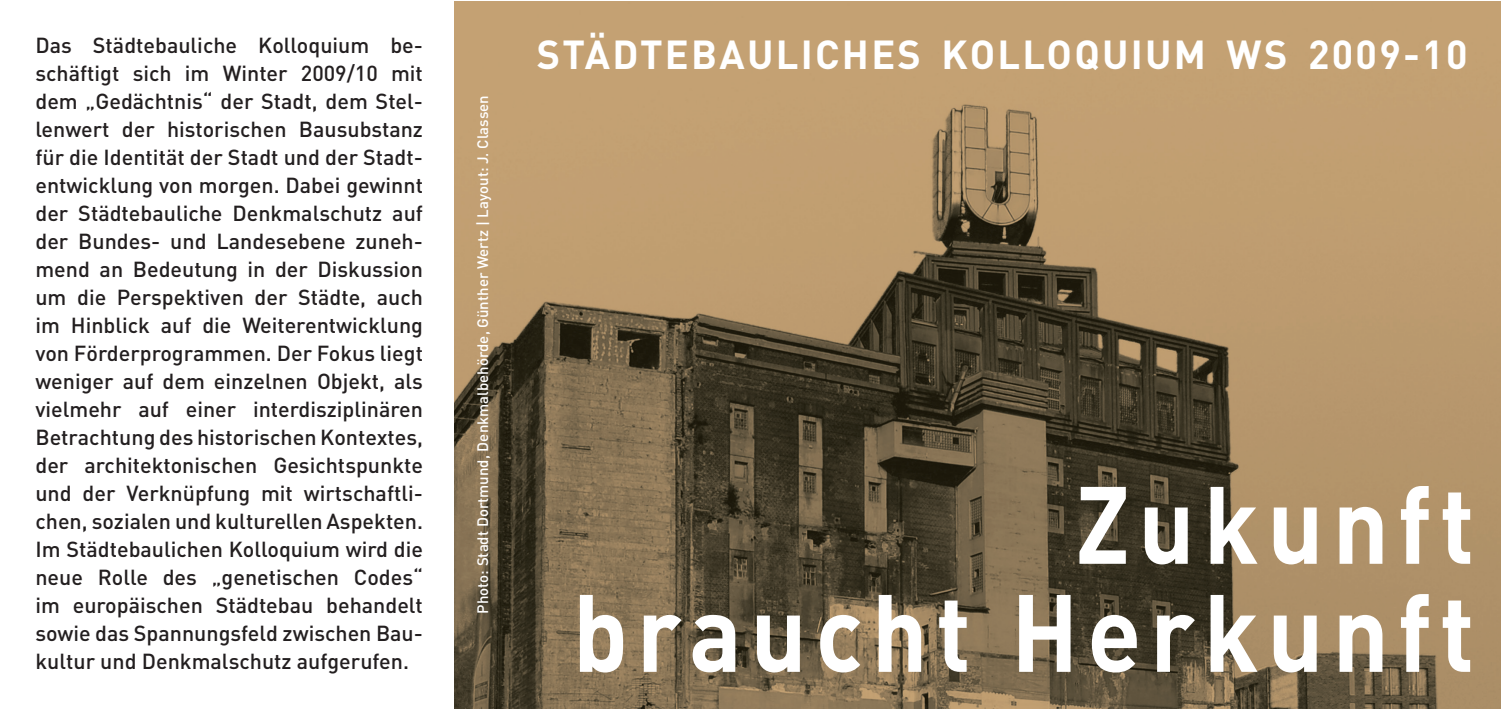
<style>
.page{position:relative;width:1503px;height:709px;background:#fff}
.page>*{position:absolute;margin:0;border:0;box-sizing:border-box;transform-origin:0 0}
.t1{font:700 108px/108px "DIN";letter-spacing:.085em;color:#fff;text-align:right;scale:.92 1}
.t2{font:700 40px "DIN";letter-spacing:.055em;color:#fff}
.t3{font:500 21.5px/28px "DIN";color:#231f20;text-align:justify}
.t4{font:500 15px "DIN";color:#fff}
</style>
<div class="page">
<img style="left:454px;top:1px;width:1046px;height:708px">
<p class="t3" style="left:35px;top:31px;width:389px">Das Städtebauliche Kolloquium be&shy;schäftigt sich im Winter 2009/10 mit dem „Gedächtnis“ der Stadt, dem Stel&shy;lenwert der historischen Bausubstanz für die Identität der Stadt und der Stadt&shy;entwicklung von morgen. Dabei gewinnt der Städtebauliche Denkmalschutz auf der Bundes- und Landesebene zuneh&shy;mend an Bedeutung in der Diskussion um die Perspektiven der Städte, auch im Hinblick auf die Weiterentwicklung von Förderprogrammen. Der Fokus liegt weniger auf dem einzelnen Objekt, als vielmehr auf einer interdisziplinären Betrachtung des historischen Kontextes, der architektonischen Gesichtspunkte und der Verknüpfung mit wirtschaftli&shy;chen, sozialen und kulturellen Aspekten.<br>Im Städtebaulichen Kolloquium wird die neue Rolle des „genetischen Codes“ im europäischen Städtebau behandelt sowie das Spannungsfeld zwischen Bau&shy;kultur und Denkmalschutz aufgerufen.</p>
<p class="t4" style="left:473px;top:613px;width:520px;rotate:-90deg">Photo: Stadt Dortmund, Denkmalbehörde, Günther Wertz | Layout: J. Classen</p>
<h2 class="t2" style="left:537px;top:28px;width:932px">STÄDTEBAULICHES KOLLOQUIUM WS 2009-10</h2>
<h1 class="t1" style="left:572px;top:466px;width:981px">Zukunft<br>braucht Herkunft</h1>
</div>
